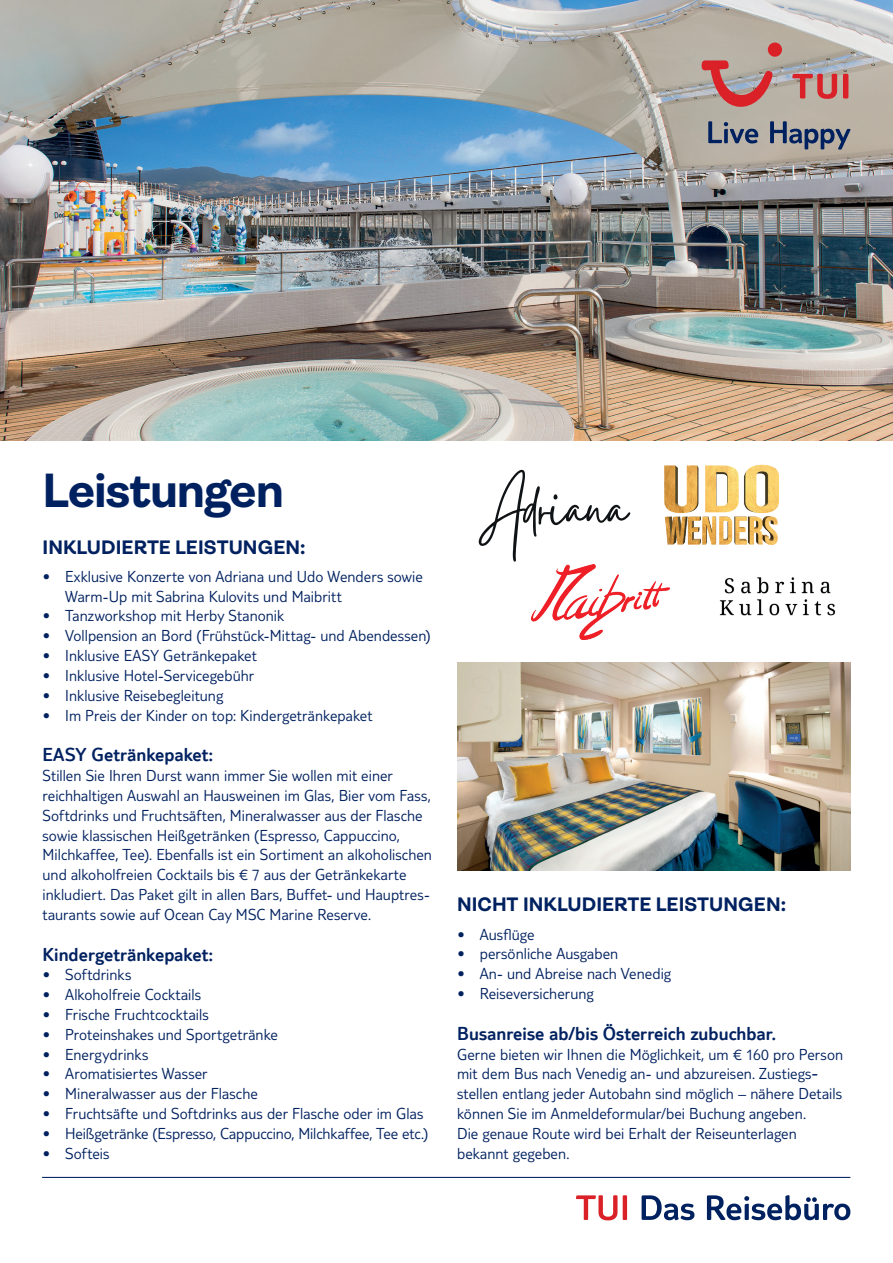
<style>
.page{position:relative;width:893px;height:1263px;background:#fff}
.page>*{position:absolute;margin:0;border:0;box-sizing:border-box;transform-origin:0 0}
.t1{font:700 48px "Ambit";letter-spacing:-.025em;color:#002160}
.t2{font:300 19.5px "TUI Type";color:#002160}
.t3{font:700 19.5px "Ambit";color:#002160}
.t4{font:300 16.5px/19.8px "TUI Type";letter-spacing:.005em;color:#002160}
</style>
<div class="page">
<img style="left:0;top:0;width:893px;height:440px">
<div style="left:768px;top:43px;width:14px;height:14px;background:#da2128;border-radius:50%"></div>
<svg style="left:702px;top:60px;width:148px;height:90px"></svg>
<img style="left:457px;top:662px;width:393px;height:208px">
<svg style="left:479px;top:470px;width:151px;height:92px"></svg>
<img style="left:531px;top:565px;width:138px;height:74px">
<img style="left:719px;top:577px;width:116px;height:39px">
<img style="left:664px;top:464px;width:115px;height:81px">
<svg style="left:642px;top:1195px;width:208px;height:25px"></svg>
<svg style="left:576px;top:1195px;width:51px;height:25px"></svg>
<hr style="left:42px;top:1177px;width:808px;height:1px;background:#002160">
<p class="t1" style="left:43px;top:464px;width:243px">Leistungen</p>
<p class="t3" style="left:43px;top:536px;width:265px">INKLUDIERTE LEISTUNGEN:</p>
<p class="t4" style="left:65px;top:566px;width:359px;text-indent:-23px">• Exklusive Konzerte von Adriana und Udo Wenders sowie<br>Warm-Up mit Sabrina Kulovits und Maibritt</p>
<p class="t4" style="left:43px;top:606px;width:243px">• Tanzworkshop mit Herby Stanonik</p>
<p class="t4" style="left:43px;top:626px;width:390px">• Vollpension an Bord (Frühstück-Mittag- und Abendessen)</p>
<p class="t4" style="left:43px;top:645px;width:216px">• Inklusive EASY Getränkepaket</p>
<p class="t4" style="left:43px;top:665px;width:213px">• Inklusive Hotel-Servicegebühr</p>
<p class="t4" style="left:43px;top:685px;width:182px">• Inklusive Reisebegleitung</p>
<p class="t4" style="left:43px;top:705px;width:332px">• Im Preis der Kinder on top: Kindergetränkepaket</p>
<p class="t2" style="left:43px;top:744px;width:172px">EASY Getränkepaket:</p>
<p class="t4" style="left:43px;top:765px;width:391px">Stillen Sie Ihren Durst wann immer Sie wollen mit einer reichhaltigen Auswahl an Hausweinen im Glas, Bier vom Fass, Softdrinks und Fruchtsäften, Mineralwasser aus der Flasche sowie klassischen Heißgetränken (Espresso, Cappuccino, Milchkaffee, Tee). Ebenfalls ist ein Sortiment an alkoholischen und alkoholfreien Cocktails bis € 7 aus der Getränkekarte inkludiert. Das Paket gilt in allen Bars, Buffet- und Hauptres&shy;taurants sowie auf Ocean Cay MSC Marine Reserve.</p>
<p class="t2" style="left:43px;top:943px;width:172px">Kindergetränkepaket:</p>
<p class="t4" style="left:43px;top:965px;width:90px">• Softdrinks</p>
<p class="t4" style="left:43px;top:984px;width:160px">• Alkoholfreie Cocktails</p>
<p class="t4" style="left:43px;top:1004px;width:168px">• Frische Fruchtcocktails</p>
<p class="t4" style="left:43px;top:1024px;width:237px">• Proteinshakes und Sportgetränke</p>
<p class="t4" style="left:43px;top:1044px;width:107px">• Energydrinks</p>
<p class="t4" style="left:43px;top:1064px;width:166px">• Aromatisiertes Wasser</p>
<p class="t4" style="left:43px;top:1083px;width:217px">• Mineralwasser aus der Flasche</p>
<p class="t4" style="left:43px;top:1103px;width:382px">• Fruchtsäfte und Softdrinks aus der Flasche oder im Glas</p>
<p class="t4" style="left:43px;top:1123px;width:387px">• Heißgetränke (Espresso, Cappuccino, Milchkaffee, Tee etc.)</p>
<p class="t4" style="left:43px;top:1143px;width:68px">• Softeis</p>
<p class="t3" style="left:457px;top:894px;width:331px">NICHT INKLUDIERTE LEISTUNGEN:</p>
<p class="t4" style="left:457px;top:924px;width:79px">• Ausflüge</p>
<p class="t4" style="left:457px;top:944px;width:163px">• persönliche Ausgaben</p>
<p class="t4" style="left:457px;top:963px;width:216px">• An- und Abreise nach Venedig</p>
<p class="t4" style="left:457px;top:983px;width:138px">• Reiseversicherung</p>
<p class="t2" style="left:457px;top:1022px;width:320px">Busanreise ab/bis Österreich zubuchbar.</p>
<p class="t4" style="left:457px;top:1044px;width:387px">Gerne bieten wir Ihnen die Möglichkeit, um € 160 pro Person mit dem Bus nach Venedig an- und abzureisen. Zustiegs&shy;stellen entlang jeder Autobahn sind möglich – nähere Details können Sie im Anmeldeformular/bei Buchung angeben.<br>Die genaue Route wird bei Erhalt der Reiseunterlagen bekannt gegeben.</p>
</div>
